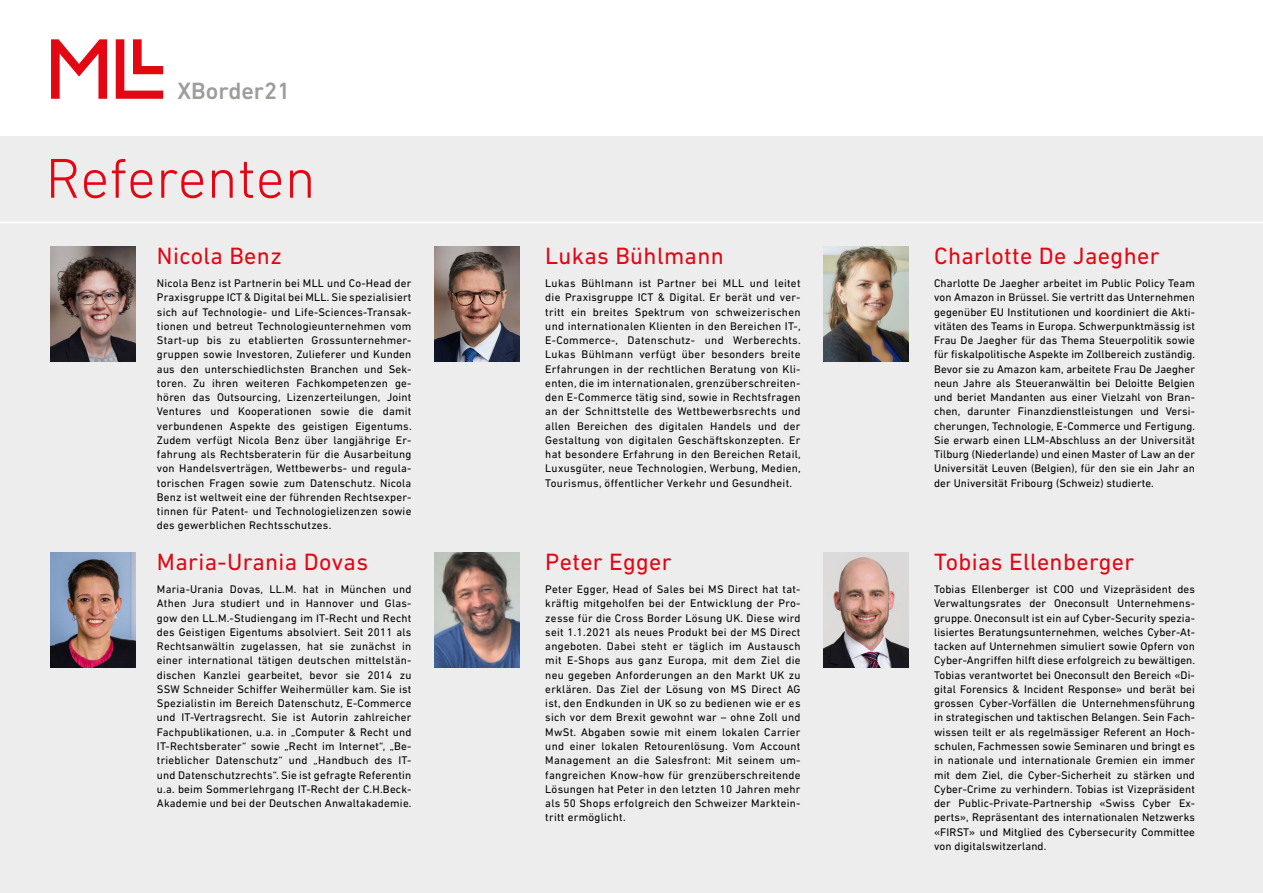
<style>
.page{position:relative;width:1263px;height:893px;background:#fff}
.page>*{position:absolute;margin:0;border:0;box-sizing:border-box;transform-origin:0 0}
.t1{font:300 57px "DIN Next LT Pro";letter-spacing:.005em;color:#e30613}
.t2{font:24px "DIN Next LT Pro";letter-spacing:.015em;color:#e30613}
.t3{font:500 24px "DIN Next LT Pro";color:#9d9d9c}
.t4{font:11.25px/14.2px "DIN Next LT Pro";letter-spacing:.02em;color:#000;text-align:justify}
</style>
<div class="page">
<svg style="left:116px;top:39px;width:47px;height:60px"></svg>
<svg style="left:51px;top:39px;width:56px;height:60px"></svg>
<div style="left:0;top:136px;width:1263px;height:757px;background:#ededed"></div>
<img style="left:51px;top:246px;width:85px;height:115px">
<img style="left:434px;top:246px;width:85px;height:115px">
<img style="left:823px;top:246px;width:85px;height:115px">
<img style="left:51px;top:552px;width:85px;height:116px">
<img style="left:434px;top:552px;width:85px;height:116px">
<img style="left:823px;top:552px;width:85px;height:116px">
<hr style="left:0;top:222px;width:1263px;height:1px;background:#fff">
<h2 class="t3" style="left:178px;top:77px;width:114px">XBorder21</h2>
<h1 class="t1" style="left:46px;top:146px;width:271px">Referenten</h1>
<h2 class="t2" style="left:157px;top:242px;width:126px">Nicola Benz</h2>
<p class="t4" style="left:157px;top:276px;width:256px">Nicola Benz ist Partnerin bei MLL und Co-Head der Praxisgruppe ICT &amp; Digital bei MLL. Sie spezialisiert sich auf Technologie- und Life-Sciences-Transak&shy;tionen und betreut Technologieunternehmen vom Start-up bis zu etablierten Grossunternehmer&shy;gruppen sowie Investoren, Zulieferer und Kunden aus den unterschiedlichsten Branchen und Sek&shy;toren. Zu ihren weiteren Fachkompetenzen ge&shy;hören das Outsourcing, Lizenzerteilungen, Joint Ventures und Kooperationen sowie die damit verbundenen Aspekte des geistigen Eigentums.<br>Zudem verfügt Nicola Benz über langjährige Er&shy;fahrung als Rechtsberaterin für die Ausarbeitung von Handelsverträgen, Wettbewerbs- und regula&shy;torischen Fragen sowie zum Datenschutz. Nicola Benz ist weltweit eine der führenden Rechtsexper&shy;tinnen für Patent- und Technologielizenzen sowie des gewerblichen Rechtsschutzes.</p>
<h2 class="t2" style="left:157px;top:548px;width:213px">Maria-Urania Dovas</h2>
<p class="t4" style="left:157px;top:582px;width:256px">Maria-Urania Dovas, LL.M. hat in München und Athen Jura studiert und in Hannover und Glas&shy;gow den LL.M.-Studiengang im IT-Recht und Recht des Geistigen Eigentums absolviert. Seit 2011 als Rechtsanwältin zugelassen, hat sie zunächst in einer international tätigen deutschen mittelstän&shy;dischen Kanzlei gearbeitet, bevor sie 2014 zu SSW Schneider Schiffer Weihermüller kam. Sie ist Spezialistin im Bereich Datenschutz, E-Commerce und IT-Vertragsrecht. Sie ist Autorin zahlreicher Fachpublikationen, u.a. in „Computer &amp; Recht und IT-Rechtsberater“ sowie „Recht im Internet“, „Be&shy;trieblicher Datenschutz“ und „Handbuch des IT&shy;und Datenschutzrechts“. Sie ist gefragte Referentin u.a. beim Sommerlehrgang IT-Recht der C.H.Beck-Akademie und bei der Deutschen Anwaltakademie.</p>
<h2 class="t2" style="left:545px;top:242px;width:180px">Lukas Bühlmann</h2>
<p class="t4" style="left:545px;top:276px;width:257px">Lukas Bühlmann ist Partner bei MLL und leitet die Praxisgruppe ICT &amp; Digital. Er berät und ver&shy;tritt ein breites Spektrum von schweizerischen und internationalen Klienten in den Bereichen IT-, E-Commerce-, Datenschutz- und Werberechts.<br>Lukas Bühlmann verfügt über besonders breite Erfahrungen in der rechtlichen Beratung von Kli&shy;enten, die im internationalen, grenzüberschreiten&shy;den E-Commerce tätig sind, sowie in Rechtsfragen an der Schnittstelle des Wettbewerbsrechts und allen Bereichen des digitalen Handels und der Gestaltung von digitalen Geschäftskonzepten. Er hat besondere Erfahrung in den Bereichen Retail, Luxusgüter, neue Technologien, Werbung, Medien, Tourismus, öffentlicher Verkehr und Gesundheit.</p>
<h2 class="t2" style="left:545px;top:548px;width:128px">Peter Egger</h2>
<p class="t4" style="left:545px;top:582px;width:257px">Peter Egger, Head of Sales bei MS Direct hat tat&shy;kräftig mitgeholfen bei der Entwicklung der Pro&shy;zesse für die Cross Border Lösung UK. Diese wird seit 1.1.2021 als neues Produkt bei der MS Direct angeboten. Dabei steht er täglich im Austausch mit E-Shops aus ganz Europa, mit dem Ziel die neu gegeben Anforderungen an den Markt UK zu erklären. Das Ziel der Lösung von MS Direct AG ist, den Endkunden in UK so zu bedienen wie er es sich vor dem Brexit gewohnt war – ohne Zoll und MwSt. Abgaben sowie mit einem lokalen Carrier und einer lokalen Retourenlösung. Vom Account Management an die Salesfront: Mit seinem um&shy;fangreichen Know-how für grenzüberschreitende Lösungen hat Peter in den letzten 10 Jahren mehr als 50 Shops erfolgreich den Schweizer Marktein&shy;tritt ermöglicht.</p>
<h2 class="t2" style="left:934px;top:242px;width:227px">Charlotte De Jaegher</h2>
<p class="t4" style="left:934px;top:276px;width:263px">Charlotte De Jaegher arbeitet im Public Policy Team von Amazon in Brüssel. Sie vertritt das Unternehmen gegenüber EU Institutionen und koordiniert die Akti&shy;vitäten des Teams in Europa. Schwerpunktmässig ist Frau De Jaegher für das Thema Steuerpolitik sowie für fiskalpolitische Aspekte im Zollbereich zuständig.<br>Bevor sie zu Amazon kam, arbeitete Frau De Jaegher neun Jahre als Steueranwältin bei Deloitte Belgien und beriet Mandanten aus einer Vielzahl von Bran&shy;chen, darunter Finanzdienstleistungen und Versi&shy;cherungen, Technologie, E-Commerce und Fertigung.<br>Sie erwarb einen LLM-Abschluss an der Universität Tilburg (Niederlande) und einen Master of Law an der Universität Leuven (Belgien), für den sie ein Jahr an der Universität Fribourg (Schweiz) studierte.</p>
<h2 class="t2" style="left:934px;top:548px;width:202px">Tobias Ellenberger</h2>
<p class="t4" style="left:934px;top:582px;width:263px">Tobias Ellenberger ist COO und Vizepräsident des Verwaltungsrates der Oneconsult Unternehmens&shy;gruppe. Oneconsult ist ein auf Cyber-Security spezia&shy;lisiertes Beratungsunternehmen, welches Cyber-At&shy;tacken auf Unternehmen simuliert sowie Opfern von Cyber-Angriffen hilft diese erfolgreich zu bewältigen.<br>Tobias verantwortet bei Oneconsult den Bereich «Di&shy;gital Forensics &amp; Incident Response» und berät bei grossen Cyber-Vorfällen die Unternehmensführung in strategischen und taktischen Belangen. Sein Fach&shy;wissen teilt er als regelmässiger Referent an Hoch&shy;schulen, Fachmessen sowie Seminaren und bringt es in nationale und internationale Gremien ein immer mit dem Ziel, die Cyber-Sicherheit zu stärken und Cyber-Crime zu verhindern. Tobias ist Vizepräsident der Public-Private-Partnership «Swiss Cyber Ex&shy;perts», Repräsentant des internationalen Netzwerks «FIRST» und Mitglied des Cybersecurity Committee von digitalswitzerland.</p>
</div>
